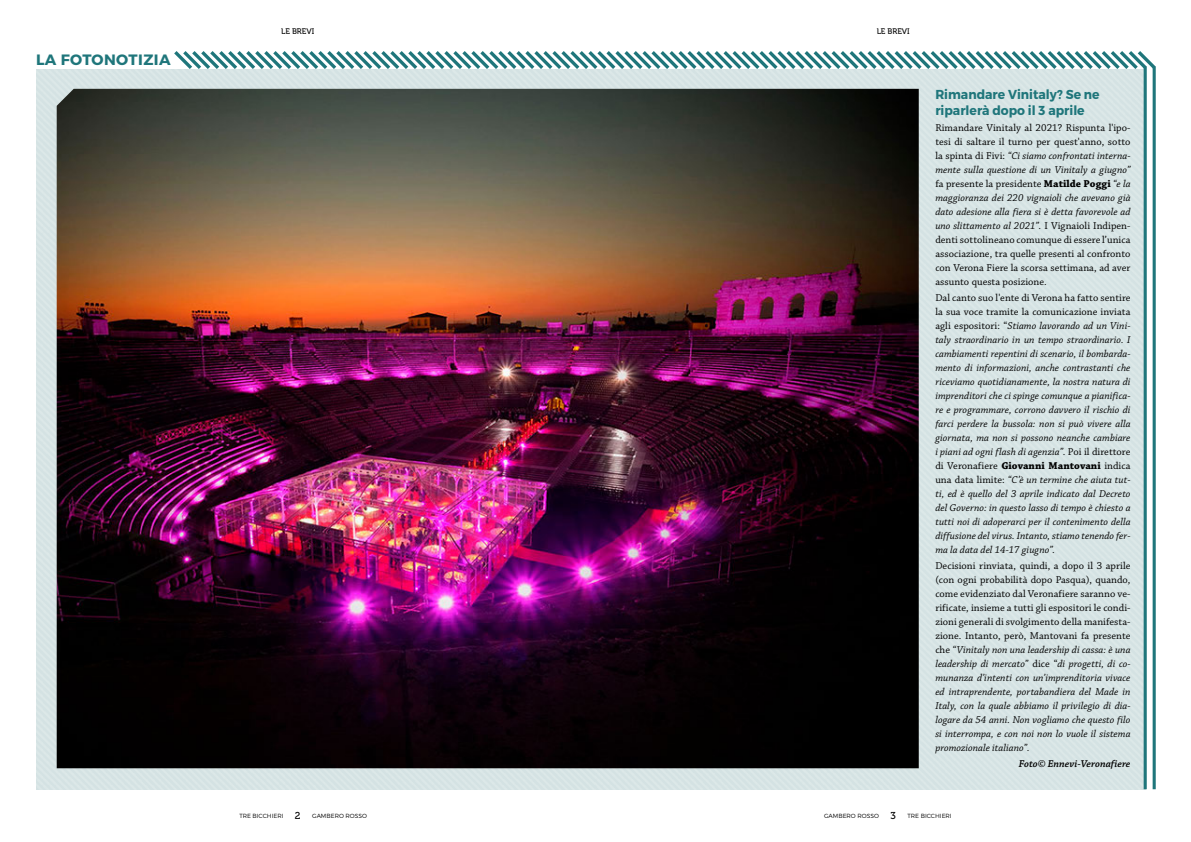
<style>
.page{position:relative;width:1191px;height:842px;background:#fff}
.page>*{position:absolute;margin:0;border:0;box-sizing:border-box;transform-origin:0 0}
.t1{font:700 15px "Montserrat";letter-spacing:.03em;color:#1f767b}
.t2{font:700 13px/16px "Montserrat";color:#1f767b;scale:.95 1}
.t3{font:italic 10.5px/14px "Chaparral Pro";letter-spacing:.005em;color:#000;text-align:justify}
.t4{font:10.5px/14px "Chaparral Pro";letter-spacing:.005em;color:#000;text-align:justify}
.t5{font:italic 600 10.5px "Chaparral Pro";color:#000}
.t6{font:8px "Museo 500";color:#000}
.t7{font:300 6px "Montserrat";color:#000}
.s1{font-family:"Museo 500";font-weight:400;font-size:10px}
.s2{font-style:italic}
.s3{font-weight:700}
.s4{font-style:normal}
.s5{font-weight:700;font-style:normal}
</style>
<div class="page">
<div style="left:36px;top:69px;width:560px;height:720px;background:#d6e4e4"></div>
<div style="left:596px;top:69px;width:549px;height:720px;background:#d4e1e2"></div>
<img style="left:57px;top:89px;width:861px;height:679px">
<svg style="left:171px;top:51px;width:985px;height:22px"></svg>
<hr style="left:1152px;top:67px;width:3px;height:722px;background:#1f767b">
<hr style="left:1143px;top:67px;width:3px;height:722px;background:#1f767b">
<h1 class="t1" style="left:36px;top:50px;width:136px">LA FOTONOTIZIA</h1>
<p class="t6" style="left:281px;top:27px;width:34px">LE BREVI</p>
<p class="t7" style="left:239px;top:812px;width:129px">TRE BICCHIERI <span class="s1">2</span> GAMBERO ROSSO</p>
<p class="t6" style="left:876px;top:27px;width:34px">LE BREVI</p>
<p class="t2" style="left:935px;top:87px;width:174px">Rimandare Vinitaly? Se ne riparlerà dopo il 3 aprile</p>
<p class="t4" style="left:935px;top:121px;width:197px">Rimandare Vinitaly al 2021? Rispunta l'ipo&shy;tesi di saltare il turno per quest'anno, sotto la spinta di Fivi: <span class="s2">“Ci siamo confrontati interna&shy;mente sulla questione di un Vinitaly a giugno” </span>fa presente la presidente <span class="s3">Matilde Poggi</span> <span class="s2">“e la maggioranza dei 220 vignaioli che avevano già dato adesione alla fiera si è detta favorevole ad uno slittamento al 2021”.</span> I Vignaioli Indipen&shy;denti sottolineano comunque di essere l’unica associazione, tra quelle presenti al confronto con Verona Fiere la scorsa settimana, ad aver assunto questa posizione.</p>
<p class="t3" style="left:935px;top:291px;width:197px"><span class="s4">Dal canto suo l'ente di Verona ha fatto sentire la sua voce tramite la comunicazione inviata agli espositori: “</span>Stiamo lavorando ad un Vini&shy;taly straordinario in un tempo straordinario. I cambiamenti repentini di scenario, il bombarda&shy;mento di informazioni, anche contrastanti che riceviamo quotidianamente, la nostra natura di imprenditori che ci spinge comunque a pianifica&shy;re e programmare, corrono davvero il rischio di farci perdere la bussola: non si può vivere alla giornata, ma non si possono neanche cambiare i piani ad ogni flash di agenzia”. <span class="s4">Poi il direttore di Veronafiere</span> <span class="s5">Giovanni Mantovani</span> <span class="s4">indica una data limite:</span> “C’è un termine che aiuta tut&shy;ti, ed è quello del 3 aprile indicato dal Decreto del Governo: in questo lasso di tempo è chiesto a tutti noi di adoperarci per il contenimento della diffusione del virus. Intanto, stiamo tenendo fer&shy;ma la data del 14-17 giugno”.</p>
<p class="t3" style="left:935px;top:559px;width:197px"><span class="s4">Decisioni rinviata, quindi, a dopo il 3 aprile (con ogni probabilità dopo Pasqua), quando, come evidenziato dal Veronafiere saranno ve&shy;rificate, insieme a tutti gli espositori le condi&shy;zioni generali di svolgimento della manifesta&shy;zione. Intanto, però, Mantovani fa presente che</span> “Vinitaly non una leadership di cassa: è una leadership di mercato” <span class="s4">dice “</span>di progetti, di co&shy;munanza d’intenti con un’imprenditoria vivace ed intraprendente, portabandiera del Made in Italy, con la quale abbiamo il privilegio di dia&shy;logare da 54 anni. Non vogliamo che questo filo si interrompa, e con noi non lo vuole il sistema promozionale italiano”.</p>
<p class="t5" style="left:1018px;top:758px;width:113px">Foto© Ennevi-Veronafiere</p>
<p class="t7" style="left:824px;top:812px;width:129px">GAMBERO ROSSO <span class="s1">3</span> TRE BICCHIERI</p>
</div>
